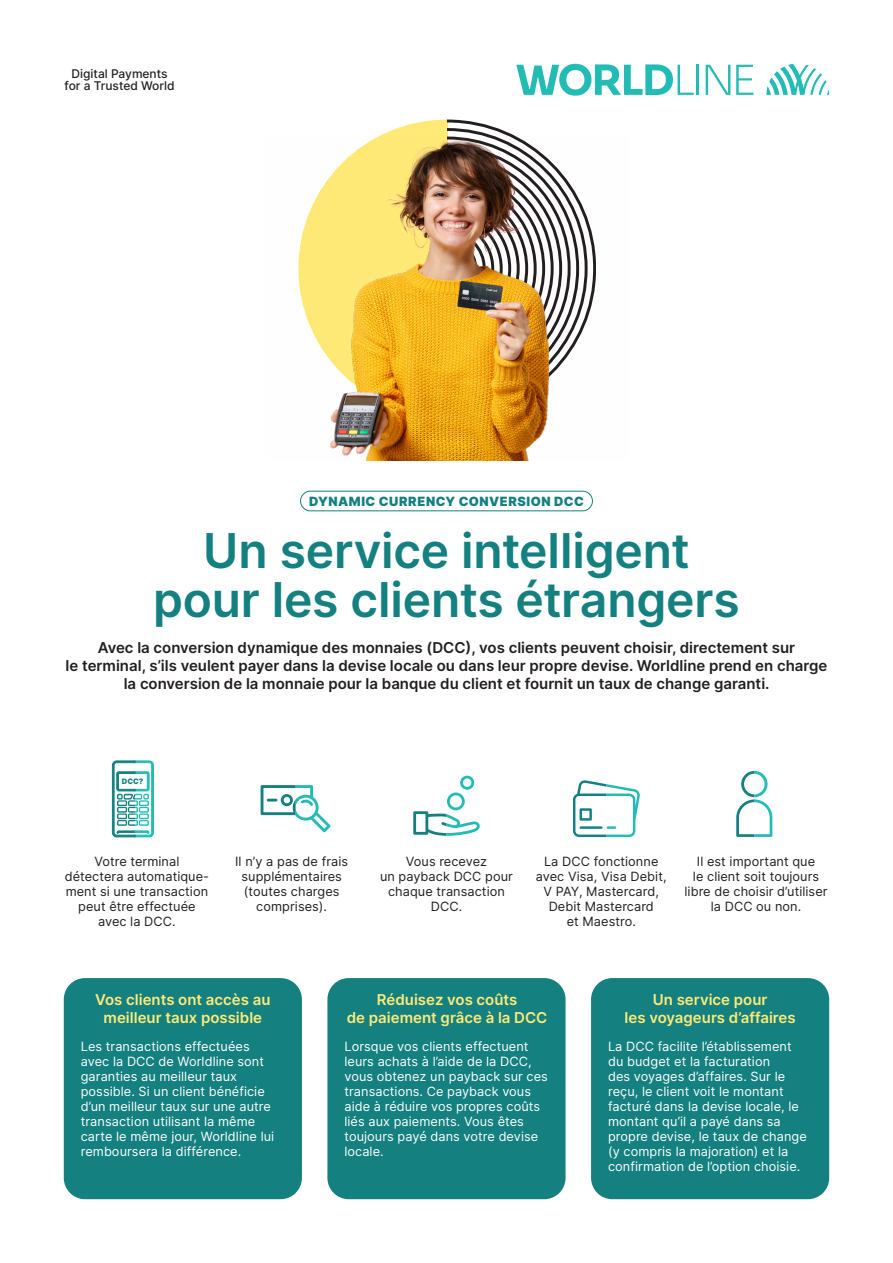
<style>
.page{position:relative;width:893px;height:1263px;background:#fff}
.page>*{position:absolute;margin:0;border:0;box-sizing:border-box;transform-origin:0 0}
.t1{font:600 48px/49.5px "Inter";letter-spacing:-.005em;color:#148080;text-align:center}
.t2{font:600 15px/18px "Inter";color:#231f20;text-align:center}
.t3{font:600 15px/18px "Inter";color:#ffea77;text-align:center}
.t4{font:12.75px/15px "Inter";letter-spacing:.005em;color:#fff}
.t5{font:12.75px/15px "Inter";letter-spacing:.005em;color:#231f20;text-align:center}
.t6{font:900 12.75px "Inter";letter-spacing:.04em;color:#148080}
.t7{font:500 12px/12.8px "Inter";color:#231f20;text-align:center}
.t8{font:900 7.5px "Inter";color:#148080}
</style>
<div class="page">
<div style="left:64px;top:978px;width:238px;height:221px;background:#148080;border-radius:21px"></div>
<div style="left:327px;top:978px;width:239px;height:221px;background:#148080;border-radius:21px"></div>
<div style="left:591px;top:978px;width:238px;height:221px;background:#148080;border-radius:21px"></div>
<svg style="left:261px;top:785px;width:70px;height:47px"></svg>
<svg style="left:378px;top:119px;width:139px;height:18px"></svg>
<svg style="left:766px;top:64px;width:63px;height:31px"></svg>
<hr style="left:697px;top:65px;width:2px;height:30px;background:#22bcb5">
<svg style="left:736px;top:65px;width:17px;height:30px"></svg>
<svg style="left:706px;top:65px;width:24px;height:30px"></svg>
<svg style="left:516px;top:64px;width:178px;height:32px"></svg>
<div style="left:300px;top:491px;width:293px;height:20px;border:1px solid #148080;border-radius:10px"></div>
<img style="left:298px;top:137px;width:298px;height:324px">
<svg style="left:112px;top:760px;width:42px;height:77px"></svg>
<svg style="left:413px;top:776px;width:67px;height:60px"></svg>
<svg style="left:573px;top:780px;width:67px;height:57px"></svg>
<svg style="left:736px;top:771px;width:36px;height:66px"></svg>
<p class="t7" style="left:65px;top:67px;width:112px">Digital Payments for a Trusted World</p>
<p class="t6" style="left:309px;top:492px;width:276px">DYNAMIC CURRENCY CONVERSION DCC</p>
<h1 class="t1" style="left:153px;top:524px;width:588px">Un service intelligent pour les clients étrangers</h1>
<p class="t2" style="left:66px;top:638px;width:763px">Avec la conversion dynamique des monnaies (DCC), vos clients peuvent choisir, directement sur<br>le terminal, s’ils veulent payer dans la devise locale ou dans leur propre devise. Worldline prend en charge la conversion de la monnaie pour la banque du client et fournit un taux de change garanti.</p>
<p class="t8" style="left:122px;top:775px;width:23px">DCC?</p>
<p class="t5" style="left:65px;top:854px;width:146px">Votre terminal détectera automatique&shy;ment si une transaction peut être effectuée avec la DCC.</p>
<p class="t5" style="left:235px;top:853px;width:115px">Il n’y a pas de frais supplémentaires (toutes charges comprises).</p>
<p class="t5" style="left:380px;top:853px;width:134px">Vous recevez<br>un payback DCC pour chaque transaction<br>DCC.</p>
<p class="t5" style="left:536px;top:853px;width:132px">La DCC fonctionne avec Visa, Visa Debit,<br>V PAY, Mastercard,<br>Debit Mastercard<br>et Maestro.</p>
<p class="t5" style="left:684px;top:853px;width:145px">Il est important que<br>le client soit toujours libre de choisir d’utiliser la DCC ou non.</p>
<p class="t3" style="left:95px;top:990px;width:177px">Vos clients ont accès au meilleur taux possible</p>
<p class="t4" style="left:81px;top:1039px;width:195px">Les transactions effectuées avec la DCC de Worldline sont garanties au meilleur taux possible. Si un client bénéficie d’un meilleur taux sur une autre transaction utilisant la même carte le même jour, Worldline lui remboursera la différence.</p>
<p class="t3" style="left:347px;top:990px;width:202px">Réduisez vos coûts<br>de paiement grâce à la DCC</p>
<p class="t4" style="left:344px;top:1039px;width:205px">Lorsque vos clients effectuent leurs achats à l’aide de la DCC, vous obtenez un payback sur ces transactions. Ce payback vous aide à réduire vos propres coûts liés aux paiements. Vous êtes toujours payé dans votre devise locale.</p>
<p class="t3" style="left:625px;top:990px;width:173px">Un service pour<br>les voyageurs d’affaires</p>
<p class="t4" style="left:608px;top:1039px;width:200px">La DCC facilite l’établissement du budget et la facturation<br>des voyages d’affaires. Sur le reçu, le client voit le montant facturé dans la devise locale, le montant qu’il a payé dans sa propre devise, le taux de change (y compris la majoration) et la confirmation de l’option choisie.</p>
</div>
